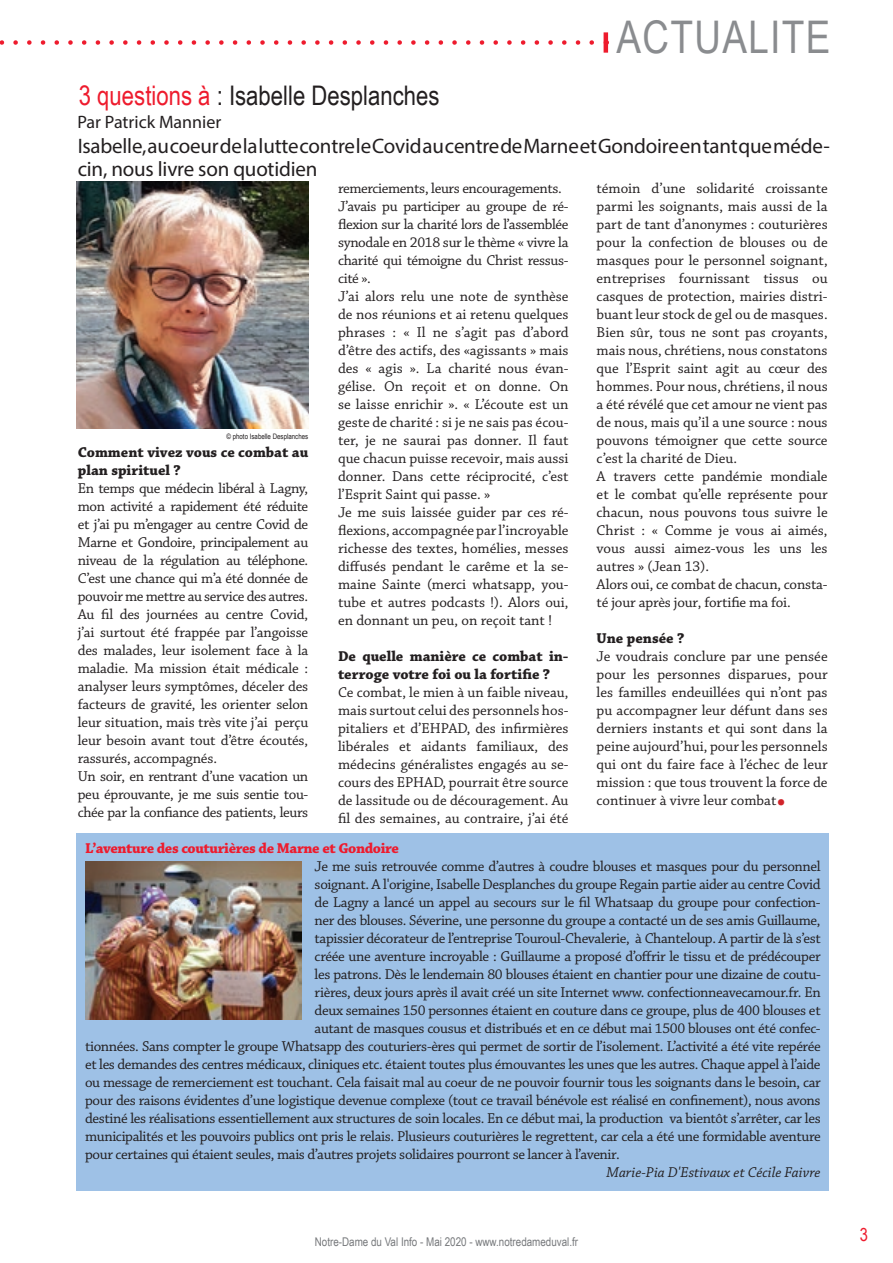
<style>
.page{position:relative;width:893px;height:1263px;background:#fff}
.page>*{position:absolute;margin:0;border:0;box-sizing:border-box;transform-origin:0 0}
.t1{font:45px "Arial Narrow";letter-spacing:.03em;color:#8a8c8f}
.t2{font:27px "Arial Narrow";color:#231f20}
.t3{font:21px/22.5px "Myriad Pro";letter-spacing:-.01em;color:#231f20}
.t4{font:18px "Myriad Pro";color:#231f20}
.t5{font:18px "Arial Narrow";color:#ee1b2d}
.t6{font:15px/18px "Chaparral Pro";letter-spacing:-.02em;color:#231f20;text-align:justify}
.t7{font:15px/18px "Chaparral Pro";color:#231f20}
.t8{font:700 15px/18px "Chaparral Pro";color:#231f20}
.t9{font:700 15px "Chaparral Pro";letter-spacing:-.025em;color:#ee1b2d}
.t10{font:italic 15px "Chaparral Pro";color:#231f20}
.t11{font:12px "Arial Narrow";color:#76787b}
.t12{font:7.5px "Arial Narrow";color:#231f20}
.s1{color:#ee1b2d}
.s2{font-size:30px;color:#d1232a}
</style>
<div class="page">
<svg style="left:0;top:40px;width:594px;height:5px"></svg>
<hr style="left:604px;top:32px;width:4px;height:21px;background:#ee1b2d">
<img style="left:77px;top:182px;width:231px;height:246px">
<div style="left:77px;top:834px;width:752px;height:357px;background:#9ec1e6"></div>
<img style="left:85px;top:862px;width:217px;height:157px">
<h1 class="t1" style="left:617px;top:4px;width:215px">ACTUALITE</h1>
<h2 class="t2" style="left:79px;top:75px;width:362px"><span class="s1">3 questions à</span> : Isabelle Desplanches</h2>
<h3 class="t3" style="left:78px;top:135px;width:754px">Isabelle, au coeur de la lutte contre le Covid au centre de Marne et Gondoire en tant que méde&shy;cin, nous livre son quotidien</h3>
<p class="t7" style="left:597px;top:180px;width:233px">témoin d’une solidarité croissante parmi les soignants, mais aussi de la part de tant d’anonymes : couturières pour la confection de blouses ou de masques pour le personnel soignant, entreprises fournissant tissus ou casques de protection, mairies distri&shy;buant leur stock de gel ou de masques.<br>Bien sûr, tous ne sont pas croyants, mais nous, chrétiens, nous constatons que l’Esprit saint agit au cœur des hommes. Pour nous, chrétiens, il nous a été révélé que cet amour ne vient pas de nous, mais qu’il a une source : nous pouvons témoigner que cette source c’est la charité de Dieu.<br>A travers cette pandémie mondiale et le combat qu’elle représente pour chacun, nous pouvons tous suivre le Christ : « Comme je vous ai aimés, vous aussi aimez-vous les uns les autres » (Jean 13).<br>Alors oui, ce combat de chacun, consta&shy;té jour après jour, fortifie ma foi.</p>
<p class="t8" style="left:597px;top:630px;width:89px">Une pensée ?</p>
<p class="t6" style="left:597px;top:648px;width:233px">Je voudrais conclure par une pensée pour les personnes disparues, pour les familles endeuillées qui n’ont pas pu accompagner leur défunt dans ses derniers instants et qui sont dans la peine aujourd’hui, pour les personnels qui ont du faire face à l’échec de leur mission : que tous trouvent la force de continuer à vivre leur combat<span class="s2">•</span></p>
<p class="t4" style="left:77px;top:111px;width:146px">Par Patrick Mannier</p>
<p class="t7" style="left:338px;top:180px;width:232px">remerciements, leurs encouragements.<br>J’avais pu participer au groupe de ré&shy;flexion sur la charité lors de l’assemblée synodale en 2018 sur le thème « vivre la charité qui témoigne du Christ ressus&shy;cité ».<br>J’ai alors relu une note de synthèse de nos réunions et ai retenu quelques phrases : « Il ne s’agit pas d’abord d’être des actifs, des «agissants » mais des « agis ». La charité nous évan&shy;gélise. On reçoit et on donne. On se laisse enrichir ». « L’écoute est un geste de charité : si je ne sais pas écou&shy;ter, je ne saurai pas donner. Il faut que chacun puisse recevoir, mais aussi donner. Dans cette réciprocité, c’est l’Esprit Saint qui passe. »<br>Je me suis laissée guider par ces ré&shy;flexions, accompagnée par l’incroyable richesse des textes, homélies, messes diffusés pendant le carême et la se&shy;maine Sainte (merci whatsapp, you&shy;tube et autres podcasts !). Alors oui, en donnant un peu, on reçoit tant !</p>
<p class="t8" style="left:338px;top:648px;width:232px">De quelle manière ce combat in&shy;terroge votre foi ou la fortifie ?</p>
<p class="t6" style="left:338px;top:684px;width:232px">Ce combat, le mien à un faible niveau, mais surtout celui des personnels hos&shy;pitaliers et d’EHPAD, des infirmières libérales et aidants familiaux, des médecins généralistes engagés au se&shy;cours des EPHAD, pourrait être source de lassitude ou de découragement. Au fil des semaines, au contraire, j’ai été</p>
<p class="t12" style="left:226px;top:431px;width:83px">© photo Isabelle Desplanches</p>
<p class="t8" style="left:78px;top:444px;width:232px">Comment vivez vous ce combat au plan spirituel ?</p>
<p class="t6" style="left:78px;top:480px;width:232px;text-align:left">En temps que médecin libéral à Lagny, mon activité a rapidement été réduite et j’ai pu m’engager au centre Covid de Marne et Gondoire, principalement au niveau de la régulation au téléphone.<br>C’est une chance qui m’a été donnée de pouvoir me mettre au service des autres.<br>Au fil des journées au centre Covid, j’ai surtout été frappée par l’angoisse des malades, leur isolement face à la maladie. Ma mission était médicale : analyser leurs symptômes, déceler des facteurs de gravité, les orienter selon leur situation, mais très vite j’ai perçu leur besoin avant tout d’être écoutés, rassurés, accompagnés.<br>Un soir, en rentrant d’une vacation un peu éprouvante, je me suis sentie tou&shy;chée par la confiance des patients, leurs</p>
<p class="t9" style="left:85px;top:840px;width:315px">L’aventure des couturières de Marne et Gondoire</p>
<p class="t6" style="left:315px;top:858px;width:507px">Je me suis retrouvée comme d’autres à coudre blouses et masques pour du personnel</p>
<p class="t6" style="left:315px;top:876px;width:507px">soignant. A l'origine, Isabelle Desplanches du groupe Regain partie aider au centre Covid</p>
<p class="t6" style="left:315px;top:894px;width:507px">de Lagny a lancé un appel au secours sur le fil Whatsaap du groupe pour confection-</p>
<p class="t6" style="left:315px;top:912px;width:507px">ner des blouses. Séverine, une personne du groupe a contacté un de ses amis Guillaume,</p>
<p class="t6" style="left:315px;top:930px;width:508px">tapissier décorateur de l’entreprise Touroul-Chevalerie, à Chanteloup. A partir de là s’est</p>
<p class="t6" style="left:315px;top:948px;width:507px">créée une aventure incroyable : Guillaume a proposé d’offrir le tissu et de prédécouper</p>
<p class="t6" style="left:315px;top:966px;width:508px">les patrons. Dès le lendemain 80 blouses étaient en chantier pour une dizaine de coutu-</p>
<p class="t6" style="left:315px;top:984px;width:508px">rières, deux jours après il avait créé un site Internet www. confectionneavecamour.fr. En</p>
<p class="t6" style="left:315px;top:1002px;width:508px">deux semaines 150 personnes étaient en couture dans ce groupe, plus de 400 blouses et</p>
<p class="t6" style="left:315px;top:1020px;width:507px">autant de masques cousus et distribués et en ce début mai 1500 blouses ont été confec-</p>
<p class="t6" style="left:85px;top:1038px;width:737px">tionnées. Sans compter le groupe Whatsapp des couturiers-ères qui permet de sortir de l’isolement. L’activité a été vite repérée</p>
<p class="t6" style="left:85px;top:1056px;width:737px">et les demandes des centres médicaux, cliniques etc. étaient toutes plus émouvantes les unes que les autres. Chaque appel à l’aide</p>
<p class="t6" style="left:85px;top:1074px;width:737px">ou message de remerciement est touchant. Cela faisait mal au coeur de ne pouvoir fournir tous les soignants dans le besoin, car</p>
<p class="t6" style="left:85px;top:1092px;width:737px">pour des raisons évidentes d’une logistique devenue complexe (tout ce travail bénévole est réalisé en confinement), nous avons</p>
<p class="t6" style="left:85px;top:1110px;width:737px">destiné les réalisations essentiellement aux structures de soin locales. En ce début mai, la production va bientôt s’arrêter, car les</p>
<p class="t6" style="left:85px;top:1128px;width:737px">municipalités et les pouvoirs publics ont pris le relais. Plusieurs couturières le regrettent, car cela a été une formidable aventure</p>
<p class="t6" style="left:85px;top:1146px;width:536px">pour certaines qui étaient seules, mais d’autres projets solidaires pourront se lancer à l’avenir.</p>
<p class="t10" style="left:606px;top:1164px;width:216px">Marie-Pia D'Estivaux et Cécile Faivre</p>
<p class="t11" style="left:315px;top:1233px;width:265px">Notre-Dame du Val Info - Mai 2020 - www.notredameduval.fr</p>
<p class="t5" style="left:860px;top:1221px;width:10px">3</p>
</div>
